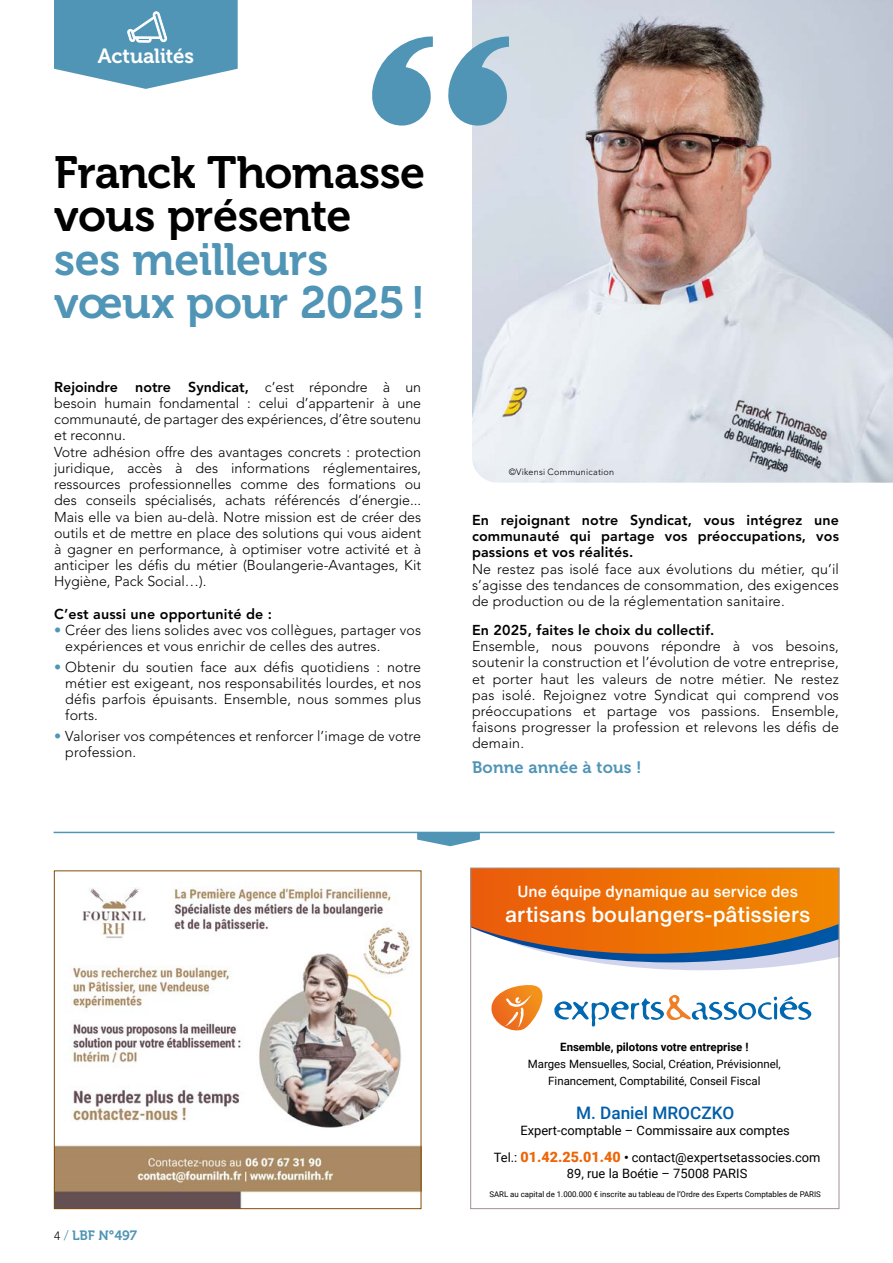
<style>
.page{position:relative;width:893px;height:1263px;background:#fff}
.page>*{position:absolute;margin:0;border:0;box-sizing:border-box;transform-origin:0 0}
.t1{font:45px/43.5px "Museo 700";letter-spacing:-.01em;color:#000}
.t2{font:45px/43.5px "Museo 700";letter-spacing:-.015em;color:#5095b6}
.t3{font:500 21.45px "Helvetica Now Text";color:#fff}
.t4{font:20.4px "Museo 700";letter-spacing:-.005em;color:#fff}
.t5{font:500 17.25px "Roboto";color:#005da9}
.t6{font:16.5px "Museo 700";letter-spacing:.01em;color:#5095b6}
.t7{font:500 15.75px "Helvetica Now Text";color:#fff}
.t8{font:300 14.25px/16.2px "Avenir LT Std";color:#000}
.t9{font:800 14.25px/16.2px "Avenir LT Std";letter-spacing:.01em;color:#000;text-align:justify}
.t10{font:13.5px "Museo 700";letter-spacing:-.01em;color:#5095b6}
.t11{font:12.9px/27.3px "Roboto";color:#000;text-align:center}
.t12{font:11.4px/17.2px "Roboto";color:#000;text-align:center}
.t13{font:700 11.4px "Roboto";color:#000}
.t14{font:300 9px "Avenir LT Std";letter-spacing:.025em;color:#000}
.t15{font:7.95px "Roboto";color:#000}
.s1{font-weight:800}
.s2{color:#5095b6}
.s3{font-family:"Avenir LT Std";font-weight:300;font-size:12px;color:#000}
.s4{font-family:"Avenir LT Std";font-weight:300}
.s5{font-weight:900;font-size:14.25px;color:#ec6608}
.s6{font-weight:700}
</style>
<div class="page">
<svg style="left:491px;top:985px;width:320px;height:46px"></svg>
<svg style="left:472px;top:868px;width:368px;height:102px;background:#d98339"></svg>
<div style="left:470px;top:868px;width:369px;height:341px;border:1px solid #9f9592"></div>
<img style="left:56px;top:887px;width:363px;height:320px">
<div style="left:54px;top:871px;width:367px;height:338px;border:1px solid #834c05"></div>
<hr style="left:54px;top:832px;width:780px;height:1px;background:#5095b6">
<svg style="left:416px;top:831px;width:65px;height:16px"></svg>
<img style="left:472px;top:0;width:421px;height:483px">
<svg style="left:372px;top:37px;width:61px;height:89px"></svg>
<svg style="left:448px;top:36px;width:61px;height:90px"></svg>
<svg style="left:54px;top:0;width:184px;height:89px;background:#68a3c0"></svg>
<h3 class="t4" style="left:98px;top:45px;width:98px">Actualités</h3>
<h1 class="t1" style="left:54px;top:151px;width:373px">Franck Thomasse vous présente</h1>
<h1 class="t2" style="left:54px;top:238px;width:373px">ses meilleurs vœux pour 2025!</h1>
<p class="t8" style="left:54px;top:379px;width:368px"><span class="s1">Rejoindre notre Syndicat,</span> c’est répondre à un besoin humain fondamental : celui d’appartenir à une communauté, de partager des expériences, d’être soutenu et reconnu.<br>Votre adhésion offre des avantages concrets : protection juridique, accès à des informations réglementaires, ressources professionnelles comme des formations ou des conseils spécialisés, achats référencés d’énergie...<br>Mais elle va bien au-delà. Notre mission est de créer des outils et de mettre en place des solutions qui vous aident à gagner en performance, à optimiser votre activité et à anticiper les défis du métier (Boulangerie-Avantages, Kit Hygiène, Pack Social…).</p>
<p class="t9" style="left:54px;top:606px;width:219px">C’est aussi une opportunité de :</p>
<p class="t8" style="left:65px;top:622px;width:357px;text-indent:-11px"><span class="s2">•</span> Créer des liens solides avec vos collègues, partager vos expériences et vous enrichir de celles des autres.</p>
<p class="t8" style="left:65px;top:659px;width:357px;text-align:justify;text-indent:-11px"><span class="s2">•</span> Obtenir du soutien face aux défis quotidiens : notre métier est exigeant, nos responsabilités lourdes, et nos défis parfois épuisants. Ensemble, nous sommes plus forts.</p>
<p class="t8" style="left:65px;top:728px;width:357px;text-indent:-11px"><span class="s2">•</span> Valoriser vos compétences et renforcer l’image de votre profession.</p>
<p class="t10" style="left:54px;top:1227px;width:85px"><span class="s3">4</span> <span class="s4">/</span> LBF N°497</p>
<p class="t14" style="left:509px;top:466px;width:107px">©Vikensi Communication</p>
<p class="t9" style="left:472px;top:512px;width:368px">En rejoignant notre Syndicat, vous intégrez une communauté qui partage vos préoccupations, vos passions et vos réalités.</p>
<p class="t8" style="left:472px;top:561px;width:368px;text-align:justify">Ne restez pas isolé face aux évolutions du métier, qu’il s’agisse des tendances de consommation, des exigences de production ou de la réglementation sanitaire.</p>
<p class="t9" style="left:472px;top:622px;width:244px">En 2025, faites le choix du collectif.</p>
<p class="t8" style="left:472px;top:638px;width:368px;text-align:justify">Ensemble, nous pouvons répondre à vos besoins, soutenir la construction et l’évolution de votre entreprise, et porter haut les valeurs de notre métier. Ne restez pas isolé. Rejoignez votre Syndicat qui comprend vos préoccupations et partage vos passions. Ensemble, faisons progresser la profession et relevons les défis de demain.</p>
<p class="t6" style="left:472px;top:758px;width:171px">Bonne année à tous !</p>
<p class="t7" style="left:517px;top:879px;width:282px">Une équipe dynamique au service des</p>
<h2 class="t3" style="left:505px;top:898px;width:307px">artisans boulangers-pâtissiers</h2>
<p class="t13" style="left:560px;top:1039px;width:190px">Ensemble, pilotons votre entreprise !</p>
<p class="t12" style="left:528px;top:1055px;width:255px">Marges Mensuelles, Social, Création, Prévisionnel,<br>Financement, Comptabilité, Conseil Fiscal</p>
<p class="t5" style="left:576px;top:1101px;width:160px">M. Daniel MROCZKO</p>
<p class="t11" style="left:494px;top:1116px;width:328px">Expert-comptable – Commissaire aux comptes<br>Tel.: <span class="s5">01.42.25.01.40</span> <span class="s6">•</span> contact@expertsetassocies.com</p>
<p class="t11" style="left:567px;top:1159px;width:182px">89, rue la Boétie – 75008 PARIS</p>
<p class="t15" style="left:489px;top:1189px;width:333px">SARL au capital de 1.000.000 € inscrite au tableau de l’Ordre des Experts Comptables de PARIS</p>
</div>
